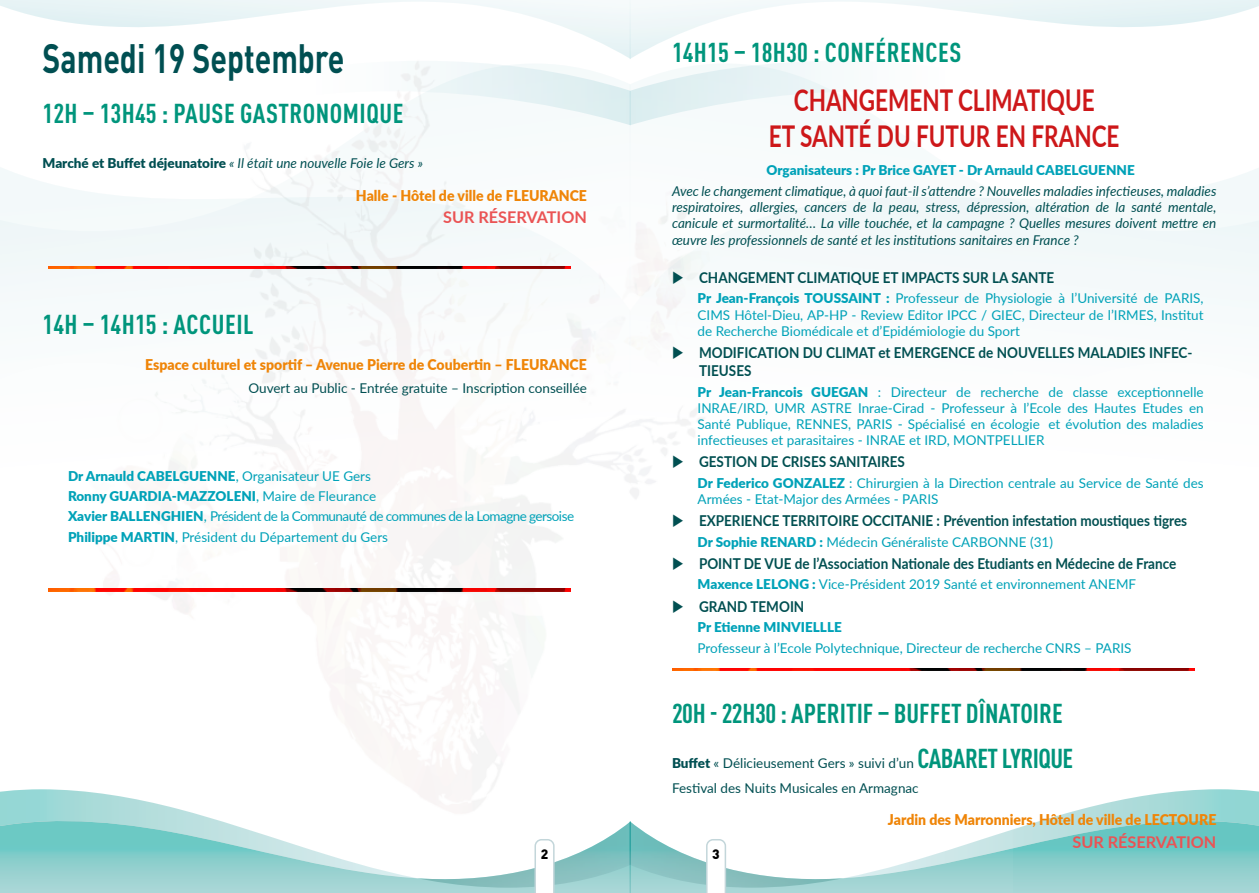
<style>
.page{position:relative;width:1259px;height:893px;background:#fff}
.page>*{position:absolute;margin:0;border:0;box-sizing:border-box;transform-origin:0 0}
.t1{font:700 40.5px "DIN Pro";color:#004f52;scale:.75 1}
.t2{font:700 30px/36px "Lato";color:#cd1719;text-align:center;scale:.75 1}
.t3{font:700 condensed 27px "DIN Pro";letter-spacing:.01em;color:#00957c}
.t4{font:700 16.2px "Lato";color:#ea5354}
.t5{font:700 15px/18px "Lato";color:#004f51;scale:.9 1}
.t6{font:900 14.85px "Lato";color:#ef8508;scale:.94 1}
.t7{font:13.5px/16.2px "Lato";color:#00a2b8;text-align:justify}
.t8{font:italic 13.5px/16.2px "Lato";color:#004f52;text-align:justify}
.t9{font:13.5px/20.4px "Lato";letter-spacing:-.04em;color:#00a2b8}
.t10{font:13.5px/24.8px "Lato";color:#004f52}
.t11{font:900 13.5px "Lato";color:#00a2b8}
.t12{font:900 13.5px "DIN Pro";color:#000}
.s1{font-weight:900;font-style:normal}
.s2{font-weight:900}
.s3{font-family:"DIN Pro";font-weight:700;font-stretch:condensed;font-size:27px;color:#00957c}
</style>
<div class="page">
<svg style="left:1012px;top:168px;width:247px;height:141px"></svg>
<svg style="left:1012px;top:0;width:247px;height:27px"></svg>
<img style="left:0;top:0;width:1012px;height:789px">
<svg style="left:0;top:789px;width:1259px;height:104px"></svg>
<img style="left:49px;top:589px;width:521px;height:2px">
<img style="left:49px;top:267px;width:521px;height:2px">
<img style="left:672px;top:669px;width:522px;height:2px">
<svg style="left:673px;top:271px;width:10px;height:13px"></svg>
<svg style="left:673px;top:346px;width:10px;height:13px"></svg>
<svg style="left:673px;top:456px;width:10px;height:12px"></svg>
<svg style="left:673px;top:514px;width:10px;height:13px"></svg>
<svg style="left:673px;top:557px;width:10px;height:13px"></svg>
<svg style="left:673px;top:600px;width:10px;height:13px"></svg>
<h1 class="t1" style="left:43px;top:31px;width:404px">Samedi 19 Septembre</h1>
<h3 class="t3" style="left:43px;top:93px;width:362px">12H – 13H45 : PAUSE GASTRONOMIQUE</h3>
<p class="t8" style="left:43px;top:154px;width:382px"><span class="s1">Marché et Buffet déjeunatoire</span> « Il était une nouvelle Foie le Gers »</p>
<p class="t6" style="left:356px;top:184px;width:247px">Halle - Hôtel de ville de FLEURANCE</p>
<p class="t4" style="left:443px;top:205px;width:145px">SUR RÉSERVATION</p>
<h3 class="t3" style="left:43px;top:304px;width:212px">14H – 14H15 : ACCUEIL</h3>
<p class="t6" style="left:145px;top:354px;width:471px">Espace culturel et sportif – Avenue Pierre de Coubertin – FLEURANCE</p>
<p class="t10" style="left:248px;top:375px;width:340px">Ouvert au Public - Entrée gratuite – Inscription conseillée</p>
<p class="t9" style="left:68px;top:465px;width:507px"><span class="s2">Dr Arnauld CABELGUENNE</span>, Organisateur UE Gers<br><span class="s2">Ronny GUARDIA-MAZZOLENI</span>, Maire de Fleurance<br><span class="s2">Xavier BALLENGHIEN</span>, Président de la Communauté de communes de la Lomagne gersoise <span class="s2">Philippe MARTIN</span>, Président du Département du Gers</p>
<h3 class="t3" style="left:672px;top:32px;width:291px">14H15 – 18H30 : CONFÉRENCES</h3>
<h2 class="t2" style="left:769px;top:80px;width:469px">CHANGEMENT CLIMATIQUE<br>ET SANTÉ DU FUTUR EN FRANCE</h2>
<p class="t11" style="left:766px;top:160px;width:370px">Organisateurs : Pr Brice GAYET - Dr Arnauld CABELGUENNE</p>
<p class="t8" style="left:672px;top:182px;width:546px">Avec le changement climatique, à quoi faut-il s’attendre ? Nouvelles maladies infectieuses, maladies respiratoires, allergies, cancers de la peau, stress, dépression, altération de la santé mentale, canicule et surmortalité… La ville touchée, et la campagne ? Quelles mesures doivent mettre en œuvre les professionnels de santé et les institutions sanitaires en France ?</p>
<p class="t5" style="left:699px;top:268px;width:396px">CHANGEMENT CLIMATIQUE ET IMPACTS SUR LA SANTE</p>
<p class="t7" style="left:697px;top:290px;width:507px"><span class="s2">Pr Jean-François TOUSSAINT :</span> Professeur de Physiologie à l’Université de PARIS, CIMS Hôtel-Dieu, AP-HP - Review Editor IPCC / GIEC, Directeur de l’IRMES, Institut de Recherche Biomédicale et d’Epidémiologie du Sport</p>
<p class="t5" style="left:699px;top:343px;width:550px">MODIFICATION DU CLIMAT et EMERGENCE de NOUVELLES MALADIES INFEC-<br>TIEUSES</p>
<p class="t7" style="left:697px;top:383px;width:507px"><span class="s2">Pr Jean-Francois GUEGAN</span> : Directeur de recherche de classe exceptionnelle INRAE/IRD, UMR ASTRE Inrae-Cirad - Professeur à l’Ecole des Hautes Etudes en Santé Publique, RENNES, PARIS - Spécialisé en écologie et évolution des maladies infectieuses et parasitaires - INRAE et IRD, MONTPELLIER</p>
<p class="t5" style="left:699px;top:452px;width:230px">GESTION DE CRISES SANITAIRES</p>
<p class="t7" style="left:697px;top:474px;width:507px"><span class="s2">Dr Federico GONZALEZ</span> : Chirurgien à la Direction centrale au Service de Santé des<br>Armées - Etat-Major des Armées - PARIS</p>
<p class="t5" style="left:699px;top:511px;width:544px">EXPERIENCE TERRITOIRE OCCITANIE : Prévention infestation moustiques tigres</p>
<p class="t7" style="left:697px;top:533px;width:357px"><span class="s2">Dr Sophie RENARD :</span> Médecin Généraliste CARBONNE (31)</p>
<p class="t5" style="left:699px;top:554px;width:532px">POINT DE VUE de l’Association Nationale des Etudiants en Médecine de France</p>
<p class="t7" style="left:697px;top:576px;width:440px"><span class="s2">Maxence LELONG :</span> Vice-Président 2019 Santé et environnement ANEMF</p>
<p class="t5" style="left:699px;top:597px;width:119px">GRAND TEMOIN</p>
<p class="t11" style="left:697px;top:617px;width:146px">Pr Etienne MINVIELLLE</p>
<p class="t7" style="left:697px;top:639px;width:435px">Professeur à l’Ecole Polytechnique, Directeur de recherche CNRS – PARIS</p>
<h3 class="t3" style="left:672px;top:693px;width:392px">20H - 22H30 : APERITIF – BUFFET DÎNATOIRE</h3>
<p class="t10" style="left:672px;top:750px;width:403px"><span class="s2">Buffet</span> « Délicieusement Gers » suivi d’un <span class="s3">CABARET LYRIQUE<br></span>Festival des Nuits Musicales en Armagnac</p>
<p class="t6" style="left:888px;top:809px;width:351px">Jardin des Marronniers, Hôtel de ville de LECTOURE</p>
<p class="t4" style="left:1072px;top:830px;width:145px">SUR RÉSERVATION</p>
<p class="t12" style="left:541px;top:845px;width:9px">2</p>
<p class="t12" style="left:712px;top:845px;width:9px">3</p>
</div>
